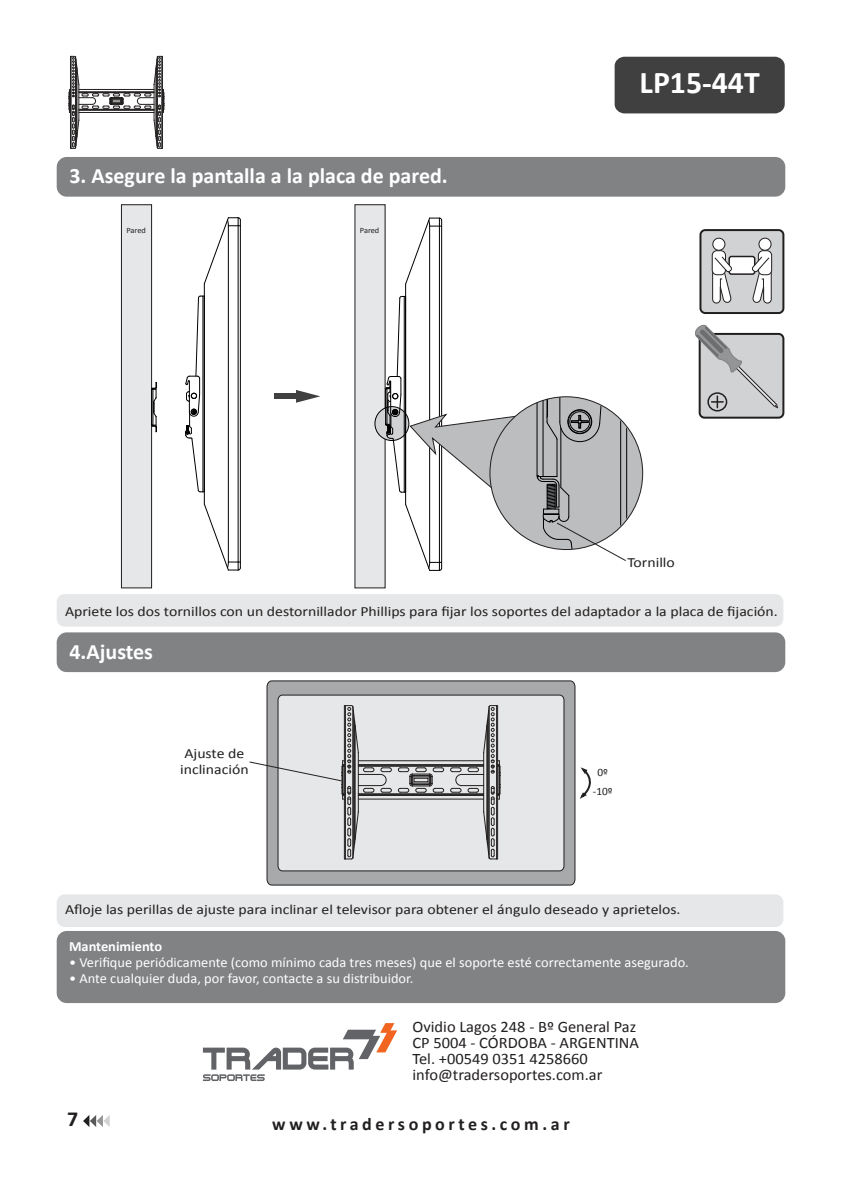
<style>
.page{position:relative;width:842px;height:1191px;background:#fff}
.page>*{position:absolute;margin:0;border:0;box-sizing:border-box;transform-origin:0 0}
.t1{font:700 31.8px "Calibri";color:#fff}
.t2{font:700 22px "Calibri";color:#fff}
.t3{font:700 21.4px "Calibri";color:#221f1f}
.t4{font:700 18px "Calibri";letter-spacing:.2em;color:#221f1f}
.t5{font:16px/15.8px "Calibri";color:#221f1f}
.t6{font:14px/16px "Calibri";color:#221f1f;text-align:center;scale:1.13 1}
.t7{font:14px "Calibri";color:#fff}
.t8{font:700 14px "Calibri";color:#fff}
.t9{font:11.2px/19.2px "Calibri";color:#221f1f;text-align:center}
.t10{font:8.2px "Calibri";letter-spacing:-.005em;color:#221f1f}
</style>
<div class="page">
<div style="left:355px;top:205px;width:30px;height:383px;background:#e6e7e8"></div>
<svg style="left:69px;top:56px;width:96px;height:93px"></svg>
<div style="left:700px;top:334px;width:83px;height:84px;background:#d1d2d4;border-radius:5px"></div>
<div style="left:699px;top:333px;width:85px;height:86px;border:2px solid #221f1f;border-radius:5px"></div>
<div style="left:707px;top:392px;width:20px;height:19px;border:2px solid #221f1f;border-radius:50%"></div>
<svg style="left:695px;top:324px;width:83px;height:85px"></svg>
<div style="left:57px;top:157px;width:728px;height:40px;background:#808284;border-radius:10px"></div>
<div style="left:57px;top:931px;width:728px;height:72px;background:#808284;border-radius:10px"></div>
<div style="left:274px;top:393px;width:25px;height:6px;background:#404041"></div>
<svg style="left:296px;top:390px;width:24px;height:13px"></svg>
<svg style="left:83px;top:1115px;width:27px;height:12px"></svg>
<div style="left:57px;top:632px;width:728px;height:40px;background:#808284;border-radius:10px"></div>
<div style="left:700px;top:230px;width:83px;height:83px;background:#d1d2d4;border-radius:5px"></div>
<div style="left:699px;top:229px;width:85px;height:85px;border:2px solid #221f1f;border-radius:5px"></div>
<div style="left:729px;top:256px;width:26px;height:18px;background:#fff;border-radius:2px"></div>
<div style="left:728px;top:256px;width:27px;height:19px;border:2px solid #221f1f;border-radius:2px"></div>
<div style="left:713px;top:238px;width:12px;height:12px;background:#fff;border-radius:50%"></div>
<div style="left:712px;top:238px;width:13px;height:13px;border:1px solid #221f1f;border-radius:50%"></div>
<div style="left:712px;top:251px;width:13px;height:24px;background:#fff;border-radius:5px"></div>
<div style="left:712px;top:250px;width:14px;height:25px;border:1px solid #221f1f;border-radius:5px"></div>
<svg style="left:712px;top:255px;width:21px;height:49px"></svg>
<div style="left:759px;top:238px;width:12px;height:12px;background:#fff;border-radius:50%"></div>
<div style="left:758px;top:238px;width:13px;height:13px;border:1px solid #221f1f;border-radius:50%"></div>
<div style="left:758px;top:251px;width:14px;height:24px;background:#fff;border-radius:5px"></div>
<div style="left:758px;top:250px;width:14px;height:25px;border:1px solid #221f1f;border-radius:5px"></div>
<svg style="left:751px;top:255px;width:21px;height:49px"></svg>
<div style="left:57px;top:594px;width:726px;height:32px;background:#e6e7e8;border-radius:8px"></div>
<div style="left:57px;top:894px;width:726px;height:33px;background:#e6e7e8;border-radius:8px"></div>
<svg style="left:266px;top:680px;width:310px;height:206px;background:#9fa0a2"></svg>
<div style="left:278px;top:695px;width:286px;height:176px;background:#e6e7e8;border-radius:5px"></div>
<div style="left:277px;top:694px;width:287px;height:177px;border:1px solid #221f1f;border-radius:5px"></div>
<svg style="left:579px;top:767px;width:12px;height:32px"></svg>
<div style="left:375px;top:406px;width:34px;height:34px;background:#d1d2d4;border-radius:50%"></div>
<div style="left:375px;top:406px;width:34px;height:35px;border:1px solid #010101;border-radius:50%"></div>
<hr style="left:429px;top:226px;width:1px;height:336px;background:#010101">
<hr style="left:441px;top:226px;width:1px;height:336px;background:#010101">
<hr style="left:439px;top:226px;width:1px;height:336px;background:#010101">
<hr style="left:405px;top:284px;width:1px;height:220px;background:#010101">
<svg style="left:405px;top:218px;width:37px;height:66px"></svg>
<svg style="left:405px;top:504px;width:37px;height:67px"></svg>
<svg style="left:385px;top:296px;width:133px;height:197px"></svg>
<div style="left:490px;top:397px;width:153px;height:152px;background:#bbbdbf;border-radius:50%"></div>
<hr style="left:557px;top:439px;width:1px;height:37px;background:#010101">
<hr style="left:543px;top:397px;width:1px;height:79px;background:#010101">
<hr style="left:537px;top:397px;width:1px;height:78px;background:#010101">
<svg style="left:546px;top:397px;width:60px;height:45px"></svg>
<hr style="left:626px;top:397px;width:1px;height:152px;background:#010101">
<hr style="left:560px;top:428px;width:1px;height:59px;background:#010101">
<hr style="left:620px;top:397px;width:1px;height:152px;background:#010101">
<div style="left:568px;top:410px;width:24px;height:23px;border:1px solid #010101;border-radius:50%"></div>
<svg style="left:536px;top:475px;width:91px;height:86px"></svg>
<div style="left:121px;top:205px;width:31px;height:383px;background:#e6e7e8"></div>
<div style="left:121px;top:204px;width:31px;height:384px;border:1px solid #221f1f"></div>
<svg style="left:151px;top:382px;width:6px;height:50px"></svg>
<hr style="left:228px;top:226px;width:1px;height:336px;background:#010101">
<hr style="left:240px;top:226px;width:1px;height:336px;background:#010101">
<hr style="left:238px;top:226px;width:1px;height:336px;background:#010101">
<hr style="left:204px;top:284px;width:1px;height:220px;background:#010101">
<svg style="left:204px;top:217px;width:37px;height:67px"></svg>
<svg style="left:204px;top:503px;width:37px;height:68px"></svg>
<svg style="left:185px;top:296px;width:19px;height:196px"></svg>
<hr style="left:358px;top:765px;width:126px;height:1px;background:#221f1f">
<hr style="left:358px;top:764px;width:126px;height:1px;background:#221f1f">
<hr style="left:358px;top:760px;width:126px;height:1px;background:#221f1f">
<hr style="left:358px;top:798px;width:126px;height:1px;background:#221f1f">
<hr style="left:358px;top:795px;width:126px;height:1px;background:#221f1f">
<hr style="left:358px;top:794px;width:126px;height:1px;background:#221f1f">
<hr style="left:358px;top:793px;width:126px;height:1px;background:#221f1f">
<hr style="left:358px;top:766px;width:126px;height:1px;background:#221f1f">
<svg style="left:249px;top:705px;width:143px;height:154px"></svg>
<svg style="left:450px;top:705px;width:51px;height:154px"></svg>
<svg style="left:398px;top:767px;width:46px;height:26px"></svg>
<div style="left:615px;top:57px;width:170px;height:56px;background:#404041;border-radius:10px"></div>
<svg style="left:203px;top:1023px;width:194px;height:58px"></svg>
<h2 class="t2" style="left:69px;top:165px;width:380px">3. Asegure la pantalla a la placa de pared.</h2>
<p class="t10" style="left:126px;top:227px;width:21px">Pared</p>
<p class="t10" style="left:360px;top:227px;width:21px">Pared</p>
<h1 class="t1" style="left:639px;top:67px;width:122px">LP15-44T</h1>
<p class="t6" style="left:627px;top:554px;width:44px">Tornillo</p>
<p class="t6" style="left:65px;top:603px;width:632px">Apriete los dos tornillos con un destornillador Phillips para fijar los soportes del adaptador a la placa de fijación.</p>
<h2 class="t2" style="left:69px;top:641px;width:85px">4.Ajustes</h2>
<p class="t6" style="left:180px;top:745px;width:62px">Ajuste de inclinación</p>
<p class="t9" style="left:593px;top:763px;width:21px">0º -10º</p>
<p class="t6" style="left:65px;top:901px;width:546px">Afloje las perillas de ajuste para inclinar el televisor para obtener el ángulo deseado y aprietelos.</p>
<p class="t8" style="left:69px;top:939px;width:95px">Mantenimiento</p>
<p class="t7" style="left:69px;top:953px;width:621px">• Verifique periódicamente (como mínimo cada tres meses) que el soporte esté correctamente asegurado.</p>
<p class="t7" style="left:69px;top:969px;width:346px">• Ante cualquier duda, por favor, contacte a su distribuidor.</p>
<h3 class="t3" style="left:67px;top:1108px;width:13px">7</h3>
<p class="t5" style="left:413px;top:1019px;width:228px">Ovidio Lagos 248 - Bº General Paz<br>CP 5004 - CÓRDOBA - ARGENTINA<br>Tel. +00549 0351 4258660 info@tradersoportes.com.ar</p>
<p class="t4" style="left:272px;top:1115px;width:299px">www.tradersoportes.com.ar</p>
</div>
